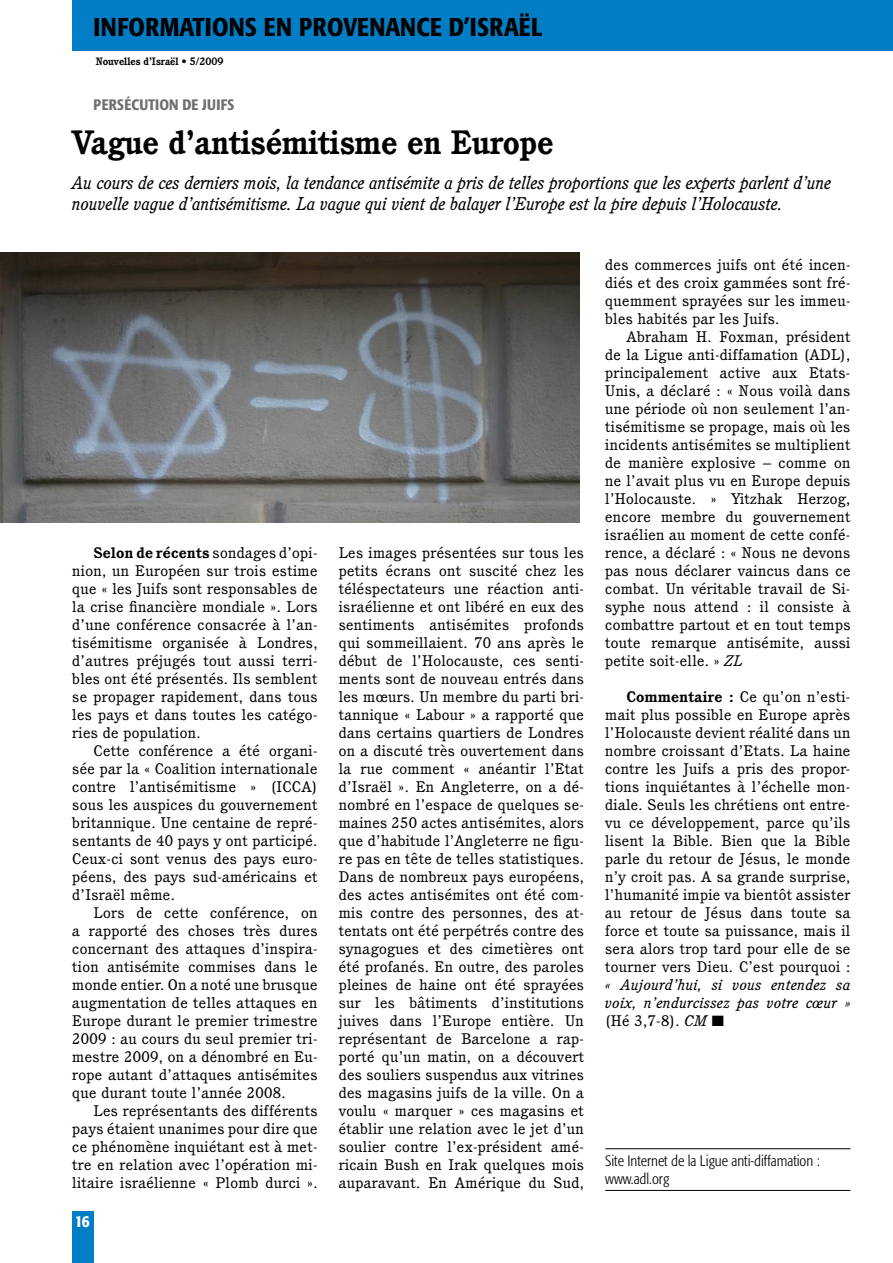
<style>
.page{position:relative;width:893px;height:1263px;background:#fff}
.page>*{position:absolute;margin:0;border:0;box-sizing:border-box;transform-origin:0 0}
.t1{font:700 33px "Cushing";color:#000}
.t2{font:500 condensed 25.5px "Formata";letter-spacing:.01em;color:#000}
.t3{font:italic 18px/21.6px "Cushing";color:#000}
.t4{font:500 condensed 16.5px "Formata";color:#fff}
.t5{font:15px/18px "Cushing";letter-spacing:.02em;color:#000;text-align:justify;scale:1.07 1}
.t6{font:italic 15px/18px "Cushing";letter-spacing:.02em;color:#000;text-align:justify;scale:1.07 1}
.t7{font:300 condensed 15px/18px "Formata";color:#000}
.t8{font:500 condensed 15px "Formata";letter-spacing:.015em;color:#6d6f71}
.t9{font:700 10.5px "Cushing";color:#000}
.s1{font-weight:700}
.s2{font-style:italic}
.s3{font-style:normal}
</style>
<div class="page">
<div style="left:72px;top:0;width:821px;height:50px;background:#007dc5"></div>
<div style="left:72px;top:1212px;width:22px;height:51px;background:#007dc5"></div>
<hr style="left:605px;top:1148px;width:245px;height:1px;background:#000">
<hr style="left:605px;top:1190px;width:245px;height:1px;background:#000">
<img style="left:0;top:252px;width:579px;height:270px">
<h2 class="t2" style="left:94px;top:11px;width:450px">INFORMATIONS EN PROVENANCE D’ISRAËL</h2>
<p class="t9" style="left:96px;top:55px;width:129px">Nouvelles d’Israël • 5/2009</p>
<p class="t8" style="left:94px;top:95px;width:55px">PERSÉCUTION</p>
<p class="t8" style="left:182px;top:95px;width:33px">DE JUIFS</p>
<h1 class="t1" style="left:72px;top:123px;width:483px">Vague d’antisémitisme en Europe</h1>
<p class="t3" style="left:72px;top:171px;width:761px">Au cours de ces derniers mois, la tendance antisémite a pris de telles proportions que les experts parlent d’une nouvelle vague d’antisémitisme. La vague qui vient de balayer l’Europe est la pire depuis l’Holocauste.</p>
<p class="t5" style="left:72px;top:544px;width:231px;text-indent:21px"><span class="s1">Selon de récents</span> sondages d’opi&shy;nion, un Européen sur trois estime que « les Juifs sont responsables de la crise financière mondiale ». Lors d’une conférence consacrée à l’an&shy;tisémitisme organisée à Londres, d’autres préjugés tout aussi terri&shy;bles ont été présentés. Ils semblent se propager rapidement, dans tous les pays et dans toutes les catégo&shy;ries de population.</p>
<p class="t5" style="left:72px;top:742px;width:231px;text-indent:21px">Cette conférence a été organi&shy;sée par la « Coalition internationale contre l’antisémitisme » (ICCA) sous les auspices du gouvernement britannique. Une centaine de repré&shy;sentants de 40 pays y ont participé.<br>Ceux-ci sont venus des pays euro&shy;péens, des pays sud-américains et d’Israël même.</p>
<p class="t5" style="left:72px;top:904px;width:231px;text-indent:21px">Lors de cette conférence, on a rapporté des choses très dures concernant des attaques d’inspira&shy;tion antisémite commises dans le monde entier. On a noté une brusque augmentation de telles attaques en Europe durant le premier trimestre 2009 : au cours du seul premier tri&shy;mestre 2009, on a dénombré en Eu&shy;rope autant d’attaques antisémites que durant toute l’année 2008.</p>
<p class="t5" style="left:72px;top:1102px;width:231px;text-indent:21px">Les représentants des différents pays étaient unanimes pour dire que ce phénomène inquiétant est à met&shy;tre en relation avec l’opération mi&shy;litaire israélienne « Plomb durci ».</p>
<p class="t4" style="left:75px;top:1211px;width:16px">16</p>
<p class="t5" style="left:339px;top:544px;width:231px">Les images présentées sur tous les petits écrans ont suscité chez les téléspectateurs une réaction anti&shy;israélienne et ont libéré en eux des sentiments antisémites profonds qui sommeillaient. 70 ans après le début de l’Holocauste, ces senti&shy;ments sont de nouveau entrés dans les mœurs. Un membre du parti bri&shy;tannique « Labour » a rapporté que dans certains quartiers de Londres on a discuté très ouvertement dans la rue comment « anéantir l’Etat d’Israël ». En Angleterre, on a dé&shy;nombré en l’espace de quelques se&shy;maines 250 actes antisémites, alors que d’habitude l’Angleterre ne figu&shy;re pas en tête de telles statistiques.<br>Dans de nombreux pays européens, des actes antisémites ont été com&shy;mis contre des personnes, des at&shy;tentats ont été perpétrés contre des synagogues et des cimetières ont été profanés. En outre, des paroles pleines de haine ont été sprayées sur les bâtiments d’institutions juives dans l’Europe entière. Un représentant de Barcelone a rap&shy;porté qu’un matin, on a découvert des souliers suspendus aux vitrines des magasins juifs de la ville. On a voulu « marquer » ces magasins et établir une relation avec le jet d’un soulier contre l’ex-président amé&shy;ricain Bush en Irak quelques mois auparavant. En Amérique du Sud,</p>
<p class="t5" style="left:605px;top:256px;width:231px">des commerces juifs ont été incen&shy;diés et des croix gammées sont fré&shy;quemment sprayées sur les immeu&shy;bles habités par les Juifs.</p>
<p class="t5" style="left:605px;top:328px;width:231px;text-indent:21px">Abraham H. Foxman, président de la Ligue anti-diffamation (ADL), principalement active aux Etats-Unis, a déclaré : « Nous voilà dans une période où non seulement l’an&shy;tisémitisme se propage, mais où les incidents antisémites se multiplient de manière explosive – comme on ne l’avait plus vu en Europe depuis l’Holocauste. » Yitzhak Herzog, encore membre du gouvernement israélien au moment de cette confé&shy;rence, a déclaré : « Nous ne devons pas nous déclarer vaincus dans ce combat. Un véritable travail de Si&shy;syphe nous attend : il consiste à combattre partout et en tout temps toute remarque antisémite, aussi petite soit-elle. » <span class="s2">ZL</span></p>
<p class="t5" style="left:605px;top:688px;width:231px;text-indent:21px"><span class="s1">Commentaire :</span> Ce qu’on n’esti&shy;mait plus possible en Europe après l’Holocauste devient réalité dans un nombre croissant d’Etats. La haine contre les Juifs a pris des propor&shy;tions inquiétantes à l’échelle mon&shy;diale. Seuls les chrétiens ont entre&shy;vu ce développement, parce qu’ils lisent la Bible. Bien que la Bible parle du retour de Jésus, le monde n’y croit pas. A sa grande surprise, l’humanité impie va bientôt assister au retour de Jésus dans toute sa force et toute sa puissance, mais il sera alors trop tard pour elle de se tourner vers Dieu. C’est pourquoi :</p>
<p class="t6" style="left:605px;top:976px;width:231px">« Aujourd’hui, si vous entendez sa voix, n’endurcissez pas votre cœur » <span class="s3">(Hé 3,7-8).</span> CM ■</p>
<p class="t7" style="left:605px;top:1151px;width:216px">Site Internet de la Ligue anti-diffamation : www.adl.org</p>
</div>
